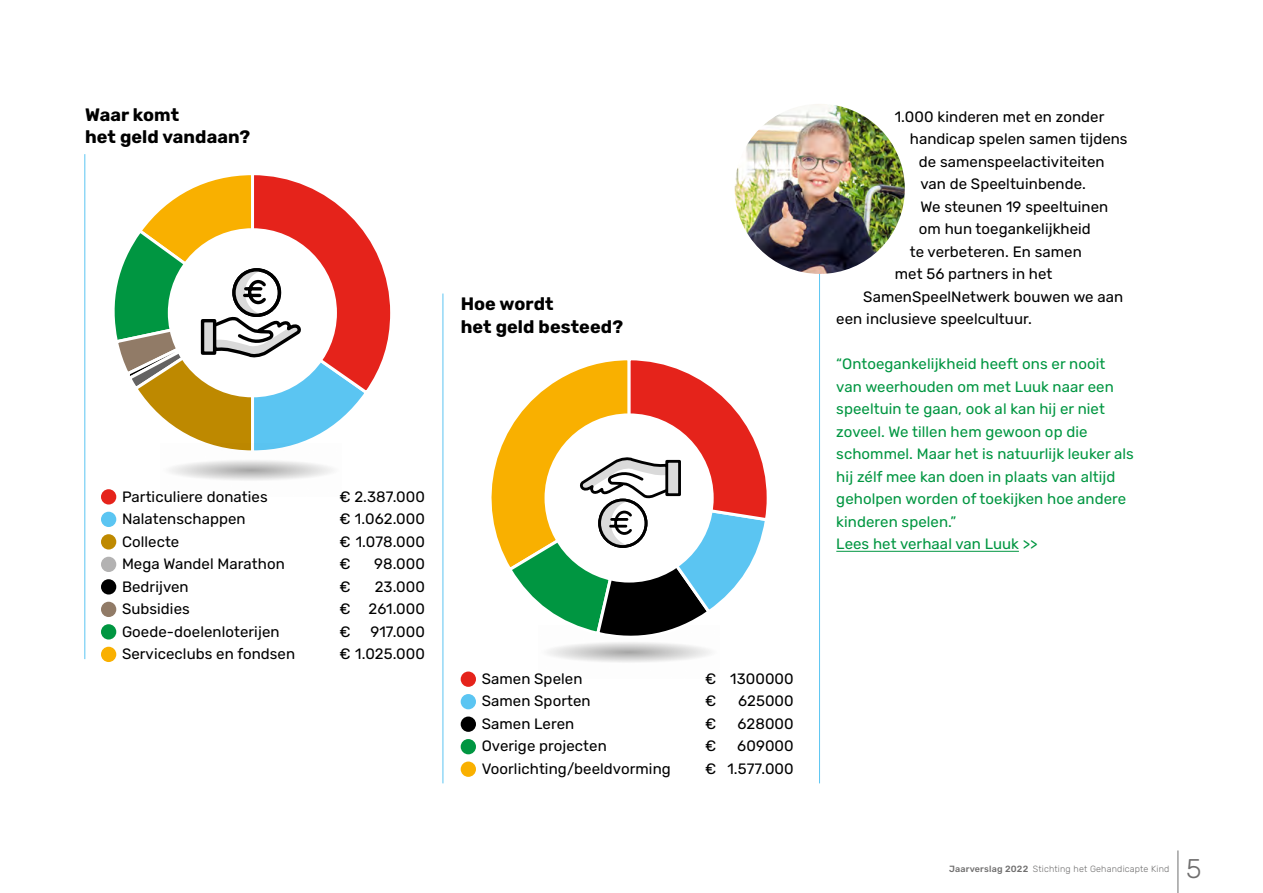
<style>
.page{position:relative;width:1263px;height:893px;background:#fff}
.page>*{position:absolute;margin:0;border:0;box-sizing:border-box;transform-origin:0 0}
.t1{font:300 27px "Rubik";color:#706f6f}
.t2{font:700 18px "Rubik";letter-spacing:.005em;color:#000}
.Body{font:15px "Rubik";letter-spacing:.005em;color:#000}
.Body-2{font:15px/22.5px "Rubik";letter-spacing:.005em;color:#009641}
.t3{font:300 9px "Rubik";letter-spacing:.02em;color:#706f6f}
.s1{font-weight:500}
</style>
<div class="page">
<hr style="left:443px;top:294px;width:1px;height:489px;background:#5bc5f2">
<hr style="left:85px;top:154px;width:1px;height:505px;background:#5bc5f2">
<hr style="left:819px;top:116px;width:1px;height:667px;background:#5bc5f2">
<img style="left:735px;top:104px;width:170px;height:170px;border-radius:85px">
<svg style="left:114px;top:175px;width:277px;height:276px"></svg>
<div style="left:203px;top:321px;width:12px;height:32px;background:#dadada"></div>
<div style="left:201px;top:319px;width:15px;height:36px;border:3px solid #000"></div>
<div style="left:101px;top:489px;width:15px;height:15px;background:#e5231b;border-radius:50%"></div>
<div style="left:101px;top:512px;width:15px;height:15px;background:#5bc5f2;border-radius:50%"></div>
<div style="left:101px;top:534px;width:15px;height:15px;background:#be8900;border-radius:50%"></div>
<div style="left:101px;top:557px;width:15px;height:15px;background:#b3b2b2;border-radius:50%"></div>
<div style="left:101px;top:579px;width:15px;height:15px;background:#000;border-radius:50%"></div>
<div style="left:101px;top:602px;width:15px;height:15px;background:#917b67;border-radius:50%"></div>
<div style="left:101px;top:624px;width:15px;height:15px;background:#009641;border-radius:50%"></div>
<div style="left:101px;top:647px;width:15px;height:15px;background:#f9b000;border-radius:50%"></div>
<hr style="left:836px;top:551px;width:183px;height:1px;background:#009641">
<svg style="left:491px;top:360px;width:276px;height:282px"></svg>
<div style="left:667px;top:461px;width:12px;height:34px;background:#dadada"></div>
<div style="left:665px;top:460px;width:16px;height:36px;border:3px solid #000"></div>
<div style="left:461px;top:671px;width:15px;height:16px;background:#e5231b;border-radius:50%"></div>
<div style="left:461px;top:694px;width:15px;height:15px;background:#5bc5f2;border-radius:50%"></div>
<div style="left:461px;top:716px;width:15px;height:16px;background:#000;border-radius:50%"></div>
<div style="left:461px;top:739px;width:15px;height:15px;background:#009641;border-radius:50%"></div>
<div style="left:461px;top:761px;width:15px;height:16px;background:#f9b000;border-radius:50%"></div>
<hr style="left:1178px;top:850px;width:1px;height:43px;background:#706f6f">
<h2 class="t2" style="left:85px;top:104px;width:96px">Waar komt</h2>
<h2 class="t2" style="left:85px;top:127px;width:167px">het geld vandaan?</h2>
<h2 class="t2" style="left:461px;top:294px;width:94px">Hoe wordt</h2>
<h2 class="t2" style="left:461px;top:317px;width:164px">het geld besteed?</h2>
<p class="Body" style="left:122px;top:488px;width:147px">Particuliere donaties</p>
<p class="Body" style="left:339px;top:488px;width:87px">€ 2.387.000</p>
<p class="Body" style="left:122px;top:510px;width:125px">Nalatenschappen</p>
<p class="Body" style="left:339px;top:510px;width:87px">€ 1.062.000</p>
<p class="Body" style="left:122px;top:533px;width:59px">Collecte</p>
<p class="Body" style="left:339px;top:533px;width:87px">€ 1.078.000</p>
<p class="Body" style="left:122px;top:555px;width:164px">Mega Wandel Marathon</p>
<p class="Body" style="left:339px;top:555px;width:13px">€</p>
<p class="Body" style="left:374px;top:555px;width:52px">98.000</p>
<p class="Body" style="left:122px;top:578px;width:68px">Bedrijven</p>
<p class="Body" style="left:339px;top:578px;width:13px">€</p>
<p class="Body" style="left:375px;top:578px;width:52px">23.000</p>
<p class="Body" style="left:122px;top:600px;width:69px">Subsidies</p>
<p class="Body" style="left:339px;top:600px;width:87px">€ 261.000</p>
<p class="Body" style="left:122px;top:623px;width:159px">Goede-doelenloterijen</p>
<p class="Body" style="left:339px;top:623px;width:13px">€</p>
<p class="Body" style="left:370px;top:623px;width:56px">917.000</p>
<p class="Body" style="left:122px;top:645px;width:175px">Serviceclubs en fondsen</p>
<p class="Body" style="left:339px;top:645px;width:87px">€ 1.025.000</p>
<p class="Body" style="left:482px;top:670px;width:102px">Samen Spelen</p>
<p class="Body" style="left:705px;top:670px;width:90px">€ 1300000</p>
<p class="Body" style="left:482px;top:693px;width:110px">Samen Sporten</p>
<p class="Body" style="left:705px;top:693px;width:13px">€</p>
<p class="Body" style="left:738px;top:693px;width:57px">625000</p>
<p class="Body" style="left:482px;top:715px;width:94px">Samen Leren</p>
<p class="Body" style="left:705px;top:715px;width:13px">€</p>
<p class="Body" style="left:737px;top:715px;width:58px">628000</p>
<p class="Body" style="left:482px;top:738px;width:127px">Overige projecten</p>
<p class="Body" style="left:705px;top:738px;width:13px">€</p>
<p class="Body" style="left:737px;top:738px;width:58px">609000</p>
<p class="Body" style="left:482px;top:760px;width:191px">Voorlichting/beeldvorming</p>
<p class="Body" style="left:705px;top:760px;width:90px">€ 1.577.000</p>
<p class="Body" style="left:895px;top:108px;width:211px">1.000 kinderen met en zonder</p>
<p class="Body" style="left:910px;top:130px;width:219px">handicap spelen samen tijdens</p>
<p class="Body" style="left:919px;top:153px;width:187px">de samenspeelactiviteiten</p>
<p class="Body" style="left:920px;top:175px;width:167px">van de Speeltuinbende.</p>
<p class="Body" style="left:920px;top:198px;width:190px">We steunen 19 speeltuinen</p>
<p class="Body" style="left:919px;top:220px;width:174px">om hun toegankelijkheid</p>
<p class="Body" style="left:910px;top:243px;width:173px">te verbeteren. En samen</p>
<p class="Body" style="left:895px;top:265px;width:159px">met 56 partners in het</p>
<p class="Body" style="left:863px;top:288px;width:261px">SamenSpeelNetwerk bouwen we aan</p>
<p class="Body" style="left:836px;top:310px;width:197px">een inclusieve speelcultuur.</p>
<p class="Body-2" style="left:836px;top:353px;width:299px">“Ontoegankelijkheid heeft ons er nooit van weerhouden om met Luuk naar een speeltuin te gaan, ook al kan hij er niet zoveel. We tillen hem gewoon op die schommel. Maar het is natuurlijk leuker als hij zélf mee kan doen in plaats van altijd geholpen worden of toekijken hoe andere kinderen spelen.”<br>Lees het verhaal van Luuk &gt;&gt;</p>
<p class="t3" style="left:949px;top:863px;width:222px"><span class="s1">Jaarverslag 2022</span> Stichting het Gehandicapte Kind</p>
<h1 class="t1" style="left:1186px;top:853px;width:17px">5</h1>
</div>
